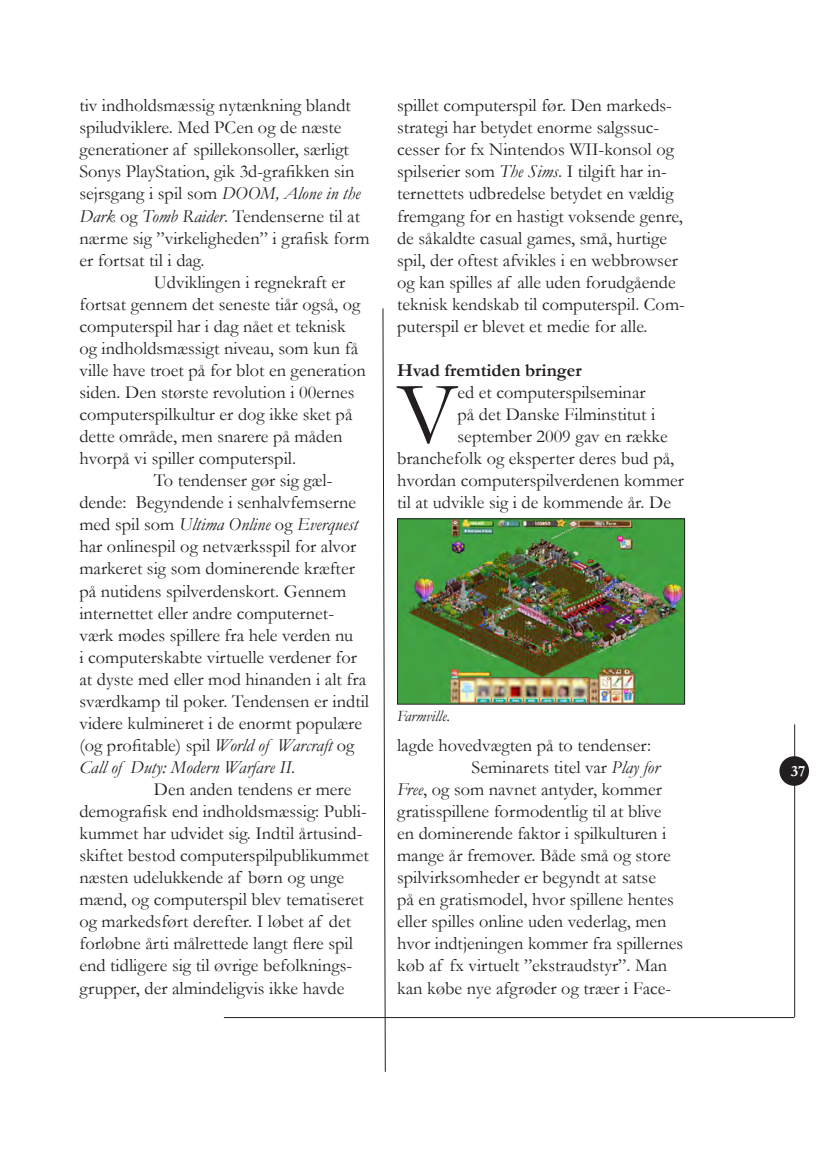
<style>
.page{position:relative;width:834px;height:1176px;background:#fff}
.page>*{position:absolute;margin:0;border:0;box-sizing:border-box;transform-origin:0 0}
.drop_cap{font:89.08px "Garamond";color:#231f20}
.Almindelig_tekst_med{font:18.38px/22.1px "Garamond";color:#231f20}
.drop_cap-2{font:18.38px "Garamond";color:#231f20}
.almindelig_tekst_ude{font:700 18.38px "Garamond";color:#231f20}
.Slutnotetekst{font:italic 15.75px "Garamond";color:#231f20}
.t1{font:700 15.75px "Garamond";color:#fff}
.s1{font-style:italic}
</style>
<div class="page">
<hr style="left:224px;top:1017px;width:570px;height:1px;background:#231f20">
<hr style="left:794px;top:724px;width:1px;height:293px;background:#231f20">
<div style="left:780px;top:757px;width:28px;height:28px;background:#231f20;border-radius:50%"></div>
<div style="left:779px;top:756px;width:29px;height:30px;border:2px solid #231f20;border-radius:50%"></div>
<img style="left:399px;top:520px;width:284px;height:182px">
<div style="left:397px;top:518px;width:288px;height:186px;border:1px solid #231f20"></div>
<svg style="left:382px;top:308px;width:4px;height:764px"></svg>
<p class="Almindelig_tekst_med" style="left:79px;top:94px;width:292px">tiv indholdsmæssig nytænkning blandt spiludviklere. Med PCen og de næste generationer af spillekonsoller, særligt Sonys PlayStation, gik 3d-grafikken sin sejrsgang i spil som <span class="s1">DOOM, Alone in the Dark</span> og <span class="s1">Tomb Raider</span>. Tendenserne til at nærme sig ”virkeligheden” i grafisk form er fortsat til i dag.</p>
<p class="Almindelig_tekst_med" style="left:79px;top:270px;width:288px;text-indent:74px">Udviklingen i regnekraft er fortsat gennem det seneste tiår også, og computerspil har i dag nået et teknisk og indholdsmæssigt niveau, som kun få ville have troet på for blot en generation siden. Den største revolution i 00ernes computerspilkultur er dog ikke sket på dette område, men snarere på måden hvorpå vi spiller computerspil.</p>
<p class="Almindelig_tekst_med" style="left:79px;top:469px;width:291px;text-indent:74px">To tendenser gør sig gæl&shy;dende: Begyndende i senhalvfemserne med spil som <span class="s1">Ultima Online</span> og <span class="s1">Everquest </span>har onlinespil og netværksspil for alvor markeret sig som dominerende kræfter på nutidens spilverdenskort. Gennem internettet eller andre computernet&shy;værk mødes spillere fra hele verden nu<br>i computerskabte virtuelle verdener for at dyste med eller mod hinanden i alt fra sværdkamp til poker. Tendensen er indtil videre kulmineret i de enormt populære (og profitable) spil <span class="s1">World of Warcraft</span> og <span class="s1">Call of Duty: Modern Warfare II</span>.</p>
<p class="Almindelig_tekst_med" style="left:79px;top:778px;width:291px;text-indent:74px">Den anden tendens er mere demografisk end indholdsmæssig: Publi&shy;kummet har udvidet sig. Indtil årtusind&shy;skiftet bestod computerspilpublikummet næsten udelukkende af børn og unge mænd, og computerspil blev tematiseret og markedsført derefter. I løbet af det forløbne årti målrettede langt flere spil end tidligere sig til øvrige befolknings&shy;grupper, der almindeligvis ikke havde</p>
<p class="Almindelig_tekst_med" style="left:397px;top:94px;width:289px">spillet computerspil før. Den markeds&shy;strategi har betydet enorme salgssuc&shy;cesser for fx Nintendos WII-konsol og spilserier som <span class="s1">The Sims</span>. I tilgift har in&shy;ternettets udbredelse betydet en vældig fremgang for en hastigt voksende genre, de såkaldte casual games, små, hurtige spil, der oftest afvikles i en webbrowser og kan spilles af alle uden forudgående teknisk kendskab til computerspil. Com&shy;puterspil er blevet et medie for alle.</p>
<p class="almindelig_tekst_ude" style="left:397px;top:358px;width:186px">Hvad fremtiden bringer</p>
<p class="drop_cap" style="left:397px;top:354px;width:62px">V</p>
<p class="drop_cap-2" style="left:457px;top:380px;width:189px">ed et computerspilseminar</p>
<p class="drop_cap-2" style="left:457px;top:402px;width:199px">på det Danske Filminstitut i</p>
<p class="drop_cap-2" style="left:457px;top:424px;width:212px">september 2009 gav en række</p>
<p class="drop_cap-2" style="left:397px;top:446px;width:278px">branchefolk og eksperter deres bud på,</p>
<p class="drop_cap-2" style="left:397px;top:468px;width:288px">hvordan computerspilverdenen kommer</p>
<p class="drop_cap-2" style="left:397px;top:490px;width:275px">til at udvikle sig i de kommende år. De</p>
<p class="Slutnotetekst" style="left:397px;top:705px;width:54px">Farmville.</p>
<p class="drop_cap-2" style="left:397px;top:733px;width:255px">lagde hovedvægten på to tendenser:</p>
<p class="Almindelig_tekst_med" style="left:397px;top:755px;width:287px;text-indent:74px">Seminarets titel var <span class="s1">Play for Free</span>, og som navnet antyder, kommer gratisspillene formodentlig til at blive<br>en dominerende faktor i spilkulturen i mange år fremover. Både små og store spilvirksomheder er begyndt at satse<br>på en gratismodel, hvor spillene hentes eller spilles online uden vederlag, men hvor indtjeningen kommer fra spillernes køb af fx virtuelt ”ekstraudstyr”. Man kan købe nye afgrøder og træer i Face-</p>
<p class="t1" style="left:790px;top:760px;width:16px">37</p>
</div>
